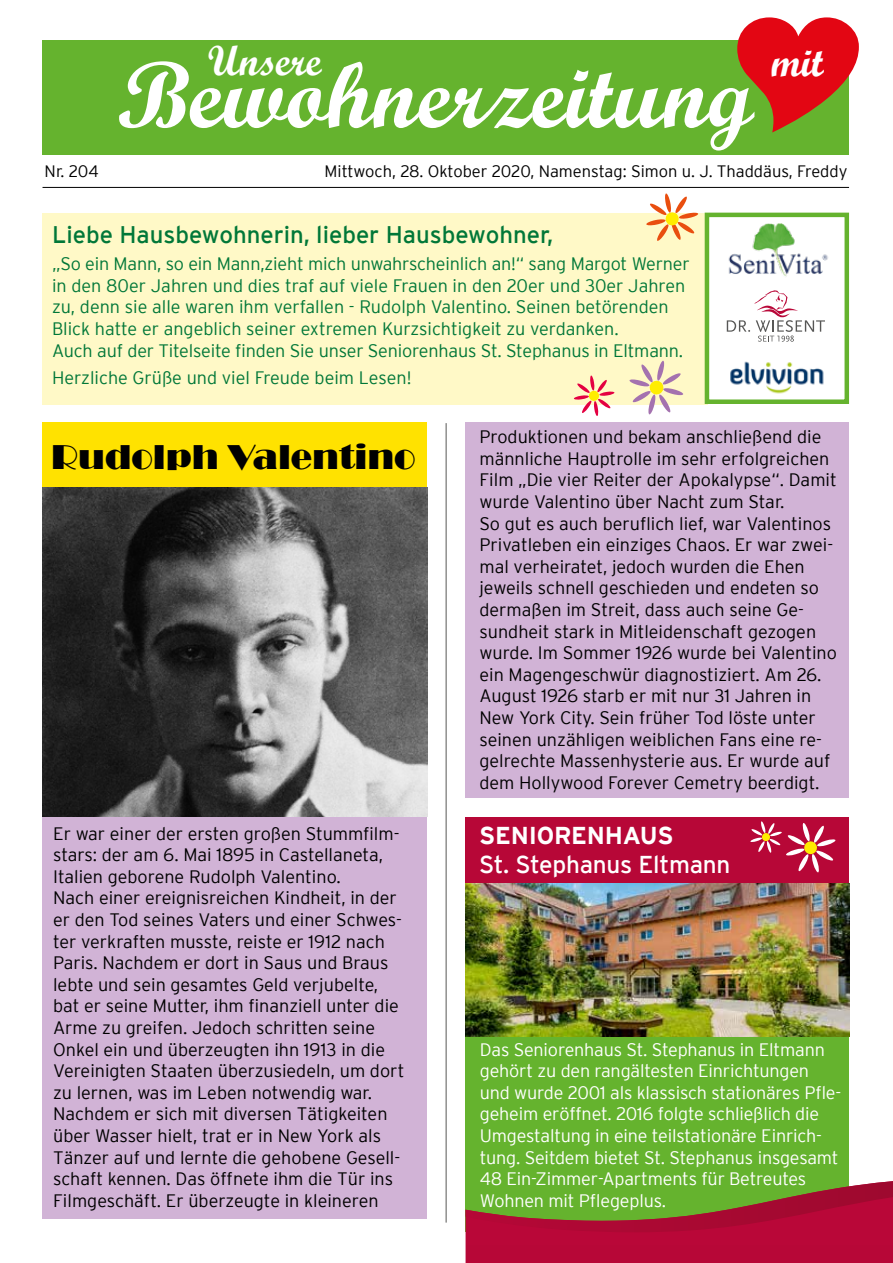
<style>
.page{position:relative;width:893px;height:1263px;background:#fff}
.page>*{position:absolute;margin:0;border:0;box-sizing:border-box;transform-origin:0 0}
.t1{font:93.9px "Script MT Bold";color:#fff}
.t2{font:42px "Script MT Bold";color:#fff}
.t3{font:35.55px "Broadway";color:#000}
.t4{font:24.3px "Interstate";letter-spacing:-.01em;color:#fff}
.t5{font:700 24.3px "Interstate";letter-spacing:-.01em;color:#fff}
.t6{font:24px "Interstate";color:#007738}
.t7{font:300 18px/21.6px "Interstate";color:#000}
.t8{font:300 18px/21.6px "Interstate";letter-spacing:-.005em;color:#007738}
.t9{font:300 18px/21.6px "Interstate";letter-spacing:-.01em;color:#fff}
.t10{font:300 16.5px "Interstate";color:#000}
</style>
<div class="page">
<div style="left:43px;top:213px;width:665px;height:192px;background:#fff9c7"></div>
<hr style="left:43px;top:187px;width:806px;height:1px;background:#000">
<svg style="left:646px;top:193px;width:52px;height:48px"></svg>
<div style="left:43px;top:40px;width:806px;height:115px;background:#65b32e"></div>
<svg style="left:574px;top:375px;width:40px;height:41px"></svg>
<div style="left:589px;top:390px;width:10px;height:11px;background:#ffed00;border-radius:5px"></div>
<div style="left:705px;top:213px;width:144px;height:191px;background:#fff;border:4px solid #65b32e"></div>
<img style="left:730px;top:361px;width:94px;height:33px">
<svg style="left:727px;top:290px;width:98px;height:52px"></svg>
<img style="left:728px;top:224px;width:100px;height:53px">
<svg style="left:629px;top:360px;width:54px;height:55px"></svg>
<div style="left:466px;top:422px;width:383px;height:375px;background:#d1b3d6"></div>
<div style="left:466px;top:848px;width:383px;height:384px;background:#65b32e"></div>
<div style="left:466px;top:817px;width:383px;height:74px;background:#b70737"></div>
<div style="left:43px;top:422px;width:384px;height:796px;background:#d1b3d6"></div>
<hr style="left:446px;top:423px;width:1px;height:799px;background:#575756">
<img style="left:466px;top:883px;width:383px;height:153px">
<div style="left:43px;top:422px;width:384px;height:127px;background:#ffe200"></div>
<img style="left:43px;top:488px;width:384px;height:328px">
<svg style="left:466px;top:1181px;width:427px;height:82px"></svg>
<svg style="left:750px;top:821px;width:86px;height:52px"></svg>
<p class="t10" style="left:45px;top:162px;width:56px">Nr. 204</p>
<h2 class="t2" style="left:208px;top:35px;width:115px">Unsere</h2>
<h2 class="t2" style="left:771px;top:36px;width:54px">mit</h2>
<h1 class="t1" style="left:118px;top:38px;width:637px">Bewohnerzeitung</h1>
<p class="t10" style="left:325px;top:161px;width:524px">Mittwoch, 28. Oktober 2020, Namenstag: Simon u. J. Thaddäus, Freddy</p>
<h3 class="t6" style="left:52px;top:221px;width:503px">Liebe Hausbewohnerin, lieber Hausbewohner,</h3>
<p class="t8" style="left:52px;top:253px;width:639px">„So ein Mann, so ein Mann,zieht mich unwahrscheinlich an!“ sang Margot Werner in den 80er Jahren und dies traf auf viele Frauen in den 20er und 30er Jahren zu, denn sie alle waren ihm verfallen - Rudolph Valentino. Seinen betörenden Blick hatte er angeblich seiner extremen Kurzsichtigkeit zu verdanken.<br>Auch auf der Titelseite finden Sie unser Seniorenhaus St. Stephanus in Eltmann.</p>
<p class="t8" style="left:52px;top:366px;width:361px">Herzliche Grüße und viel Freude beim Lesen!</p>
<h3 class="t3" style="left:51px;top:436px;width:366px">Rudolph Valentino</h3>
<p class="t7" style="left:53px;top:822px;width:353px">Er war einer der ersten großen Stummfilm&shy;stars: der am 6. Mai 1895 in Castellaneta, Italien geborene Rudolph Valentino.<br>Nach einer ereignisreichen Kindheit, in der er den Tod seines Vaters und einer Schwes&shy;ter verkraften musste, reiste er 1912 nach Paris. Nachdem er dort in Saus und Braus lebte und sein gesamtes Geld verjubelte, bat er seine Mutter, ihm finanziell unter die Arme zu greifen. Jedoch schritten seine Onkel ein und überzeugten ihn 1913 in die Vereinigten Staaten überzusiedeln, um dort zu lernen, was im Leben notwendig war.<br>Nachdem er sich mit diversen Tätigkeiten über Wasser hielt, trat er in New York als Tänzer auf und lernte die gehobene Gesell&shy;schaft kennen. Das öffnete ihm die Tür ins Filmgeschäft. Er überzeugte in kleineren</p>
<p class="t7" style="left:479px;top:426px;width:359px">Produktionen und bekam anschließend die männliche Hauptrolle im sehr erfolgreichen Film „Die vier Reiter der Apokalypse“. Damit wurde Valentino über Nacht zum Star.<br>So gut es auch beruflich lief, war Valentinos Privatleben ein einziges Chaos. Er war zwei&shy;mal verheiratet, jedoch wurden die Ehen jeweils schnell geschieden und endeten so dermaßen im Streit, dass auch seine Ge&shy;sundheit stark in Mitleidenschaft gezogen wurde. Im Sommer 1926 wurde bei Valentino ein Magengeschwür diagnostiziert. Am 26.<br>August 1926 starb er mit nur 31 Jahren in New York City. Sein früher Tod löste unter seinen unzähligen weiblichen Fans eine re&shy;gelrechte Massenhysterie aus. Er wurde auf dem Hollywood Forever Cemetry beerdigt.</p>
<h3 class="t5" style="left:479px;top:821px;width:196px">SENIORENHAUS</h3>
<h3 class="t4" style="left:479px;top:851px;width:253px">St. Stephanus Eltmann</h3>
<p class="t9" style="left:480px;top:1038px;width:363px">Das Seniorenhaus St. Stephanus in Eltmann gehört zu den rangältesten Einrichtungen und wurde 2001 als klassisch stationäres Pfle&shy;geheim eröffnet. 2016 folgte schließlich die Umgestaltung in eine teilstationäre Einrich&shy;tung. Seitdem bietet St. Stephanus insgesamt 48 Ein-Zimmer-Apartments für Betreutes Wohnen mit Pflegeplus.</p>
</div>
